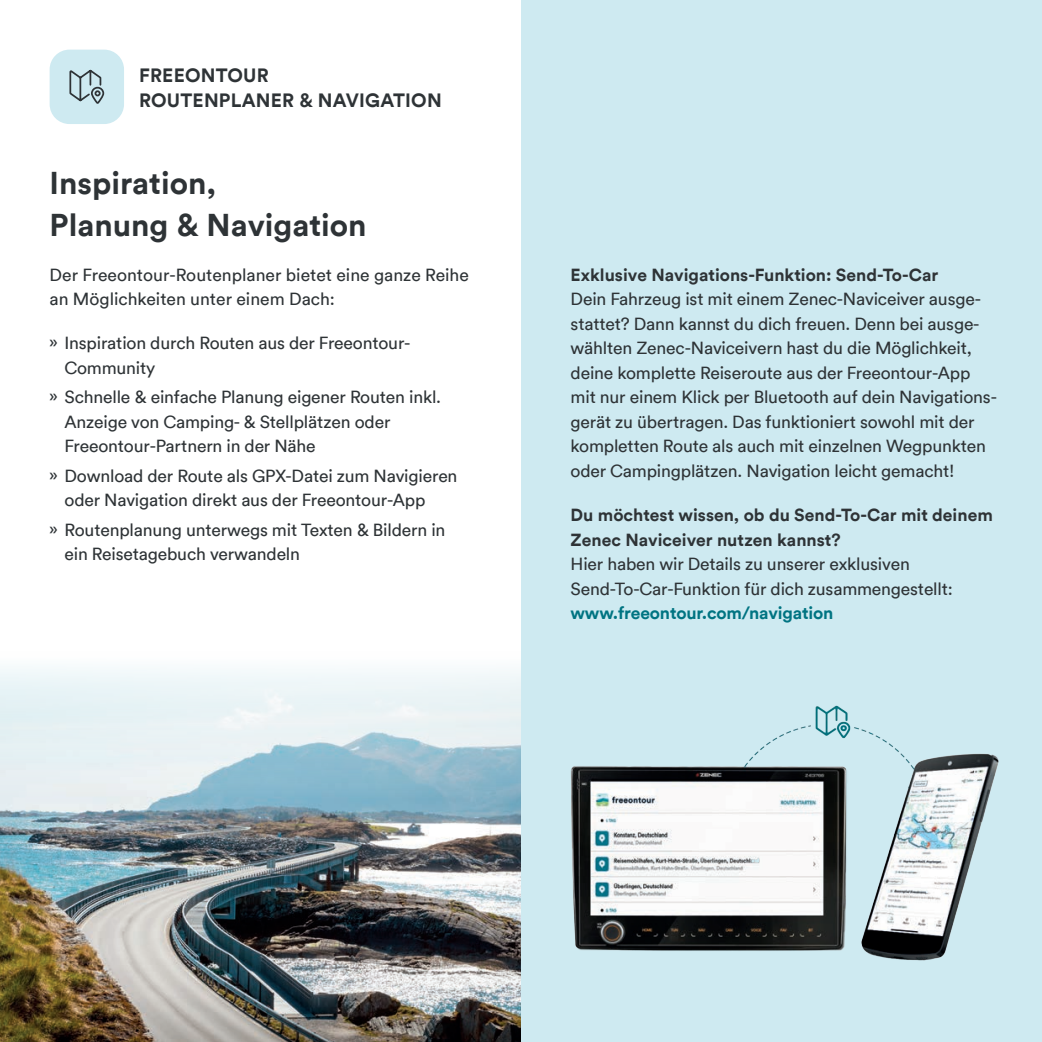
<style>
.page{position:relative;width:1042px;height:1042px;background:#fff}
.page>*{position:absolute;margin:0;border:0;box-sizing:border-box;transform-origin:0 0}
.t1{font:700 31.5px/42px "Circular TT";color:#2e3336}
.t2{font:700 19.25px/24.5px "Circular TT";letter-spacing:.01em;color:#2e3336}
.t3{font:17.5px/24.5px "Circular TT";letter-spacing:-.01em;color:#2e3336}
.t4{font:700 17.5px/24.5px "Circular TT";color:#2e3336}
.t5{font:700 17.5px "Circular TT";letter-spacing:-.01em;color:#007482}
</style>
<div class="page">
<div style="left:521px;top:0;width:521px;height:1042px;background:#ceeaf1"></div>
<img style="left:0;top:668px;width:521px;height:374px">
<img style="left:571px;top:705px;width:428px;height:256px">
<div style="left:50px;top:50px;width:74px;height:74px;background:#ceeaf1;border-radius:20px"></div>
<svg style="left:69px;top:69px;width:36px;height:35px"></svg>
<p class="t2" style="left:139px;top:63px;width:304px">FREEONTOUR<br>ROUTENPLANER &amp; NAVIGATION</p>
<h1 class="t1" style="left:50px;top:161px;width:318px">Inspiration,<br>Planung &amp; Navigation</h1>
<p class="t3" style="left:50px;top:262px;width:421px">Der Freeontour-Routenplaner bietet eine ganze Reihe an Möglichkeiten unter einem Dach:</p>
<p class="t3" style="left:64px;top:331px;width:347px;text-indent:-15px">» Inspiration durch Routen aus der Freeontour-<br>Community</p>
<p class="t3" style="left:64px;top:385px;width:378px;text-indent:-15px">» Schnelle &amp; einfache Planung eigener Routen inkl.<br>Anzeige von Camping- &amp; Stellplätzen oder<br>Freeontour-Partnern in der Nähe</p>
<p class="t3" style="left:64px;top:463px;width:394px;text-indent:-15px">» Download der Route als GPX-Datei zum Navigieren oder Navigation direkt aus der Freeontour-App</p>
<p class="t3" style="left:64px;top:517px;width:382px;text-indent:-15px">» Routenplanung unterwegs mit Texten &amp; Bildern in ein Reisetagebuch verwandeln</p>
<p class="t4" style="left:570px;top:262px;width:369px">Exklusive Navigations-Funktion: Send-To-Car</p>
<p class="t3" style="left:570px;top:286px;width:428px">Dein Fahrzeug ist mit einem Zenec-Naviceiver ausge&shy;stattet? Dann kannst du dich freuen. Denn bei ausge&shy;wählten Zenec-Naviceivern hast du die Möglichkeit, deine komplette Reiseroute aus der Freeontour-App mit nur einem Klick per Bluetooth auf dein Navigations&shy;gerät zu übertragen. Das funktioniert sowohl mit der kompletten Route als auch mit einzelnen Wegpunkten oder Campingplätzen. Navigation leicht gemacht!</p>
<p class="t4" style="left:570px;top:502px;width:424px">Du möchtest wissen, ob du Send-To-Car mit deinem<br>Zenec Naviceiver nutzen kannst?</p>
<p class="t3" style="left:570px;top:551px;width:384px">Hier haben wir Details zu unserer exklusiven<br>Send-To-Car-Funktion für dich zusammengestellt:</p>
<p class="t5" style="left:570px;top:601px;width:264px">www.freeontour.com/navigation</p>
</div>
